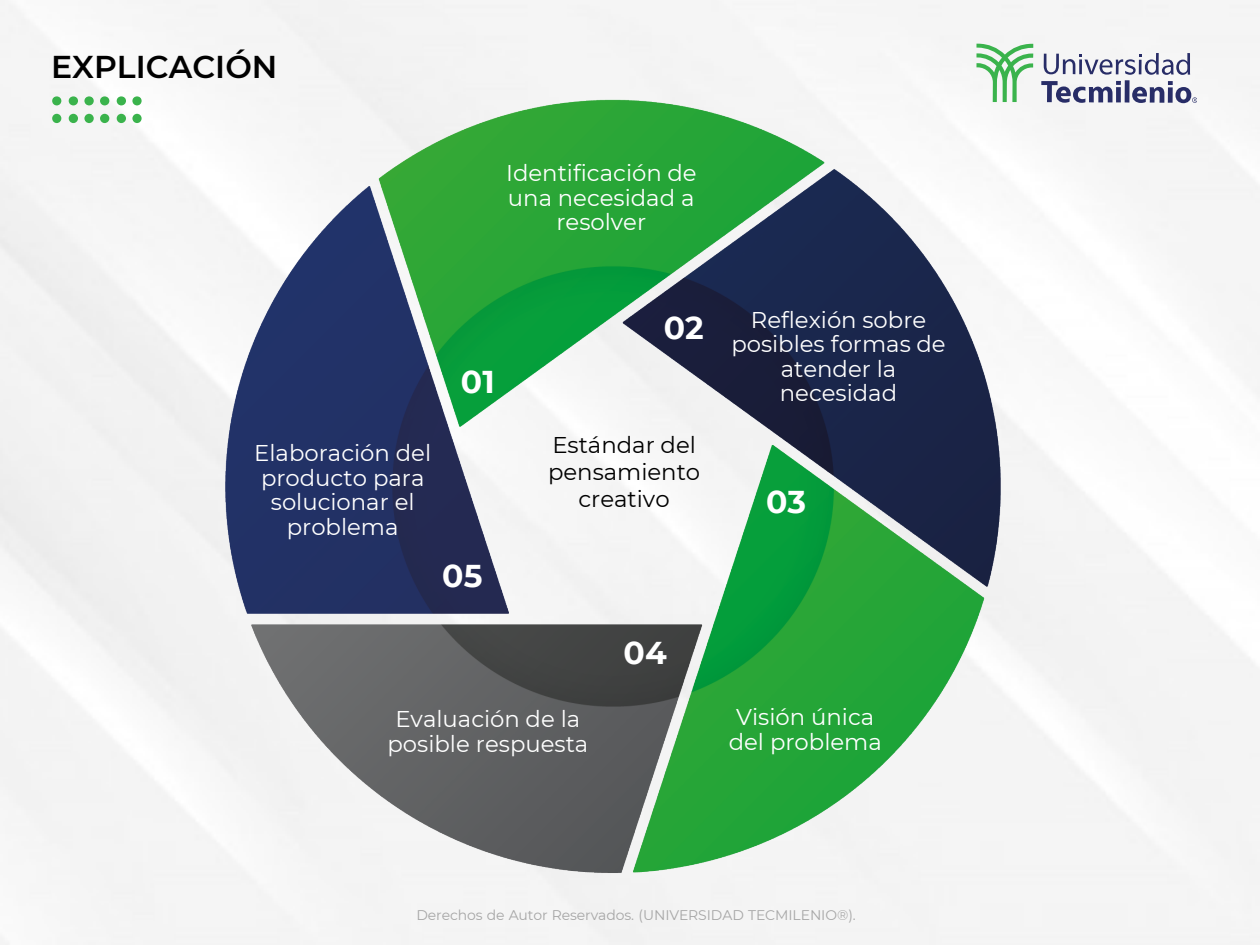
<style>
.page{position:relative;width:1260px;height:945px;background:#fff}
.page>*{position:absolute;margin:0;border:0;box-sizing:border-box;transform-origin:0 0}
.t1{font:600 31.5px "Montserrat";color:#000}
.t2{font:700 31.5px "Montserrat";color:#fff}
.t3{font:22.75px/24.5px "Montserrat";color:#fff;text-align:center}
.t4{font:22.75px/27.3px "Montserrat";color:#000;text-align:center}
.t5{font:14px "Montserrat";letter-spacing:-.01em;color:#a6a6a6}
</style>
<div class="page">
<img style="left:0;top:0;width:1260px;height:945px">
<svg style="left:1056px;top:53px;width:141px;height:50px"></svg>
<div style="left:100px;top:97px;width:9px;height:8px;background:#3ab34c;border-radius:50%"></div>
<div style="left:117px;top:97px;width:9px;height:8px;background:#3ab34c;border-radius:50%"></div>
<div style="left:132px;top:97px;width:9px;height:8px;background:#3ab34c;border-radius:50%"></div>
<div style="left:100px;top:114px;width:9px;height:9px;background:#3ab34c;border-radius:50%"></div>
<div style="left:117px;top:114px;width:9px;height:9px;background:#3ab34c;border-radius:50%"></div>
<div style="left:132px;top:114px;width:9px;height:9px;background:#3ab34c;border-radius:50%"></div>
<div style="left:52px;top:97px;width:9px;height:8px;background:#3ab34c;border-radius:50%"></div>
<div style="left:69px;top:97px;width:9px;height:8px;background:#3ab34c;border-radius:50%"></div>
<div style="left:84px;top:97px;width:10px;height:8px;background:#3ab34c;border-radius:50%"></div>
<div style="left:52px;top:114px;width:9px;height:9px;background:#3ab34c;border-radius:50%"></div>
<div style="left:69px;top:114px;width:9px;height:9px;background:#3ab34c;border-radius:50%"></div>
<div style="left:84px;top:114px;width:10px;height:9px;background:#3ab34c;border-radius:50%"></div>
<img style="left:146px;top:42px;width:910px;height:885px">
<p class="t1" style="left:51px;top:45px;width:228px">EXPLICACIÓN</p>
<p class="t3" style="left:506px;top:160px;width:192px">Identificación de una necesidad a resolver</p>
<p class="t2" style="left:461px;top:359px;width:35px">01</p>
<p class="t3" style="left:254px;top:440px;width:178px">Elaboración del producto para solucionar el problema</p>
<p class="t2" style="left:442px;top:553px;width:42px">05</p>
<p class="t2" style="left:664px;top:305px;width:42px">02</p>
<p class="t4" style="left:548px;top:430px;width:154px">Estándar del pensamiento creativo</p>
<p class="t2" style="left:624px;top:630px;width:45px">04</p>
<p class="t3" style="left:388px;top:706px;width:202px">Evaluación de la posible respuesta</p>
<p class="t3" style="left:731px;top:307px;width:216px">Reflexión sobre posibles formas de atender la necesidad</p>
<p class="t2" style="left:766px;top:479px;width:42px">03</p>
<p class="t3" style="left:729px;top:704px;width:155px">Visión única del problema</p>
<p class="t5" style="left:416px;top:906px;width:441px">Derechos de Autor Reservados. (UNIVERSIDAD TECMILENIO®).</p>
</div>
